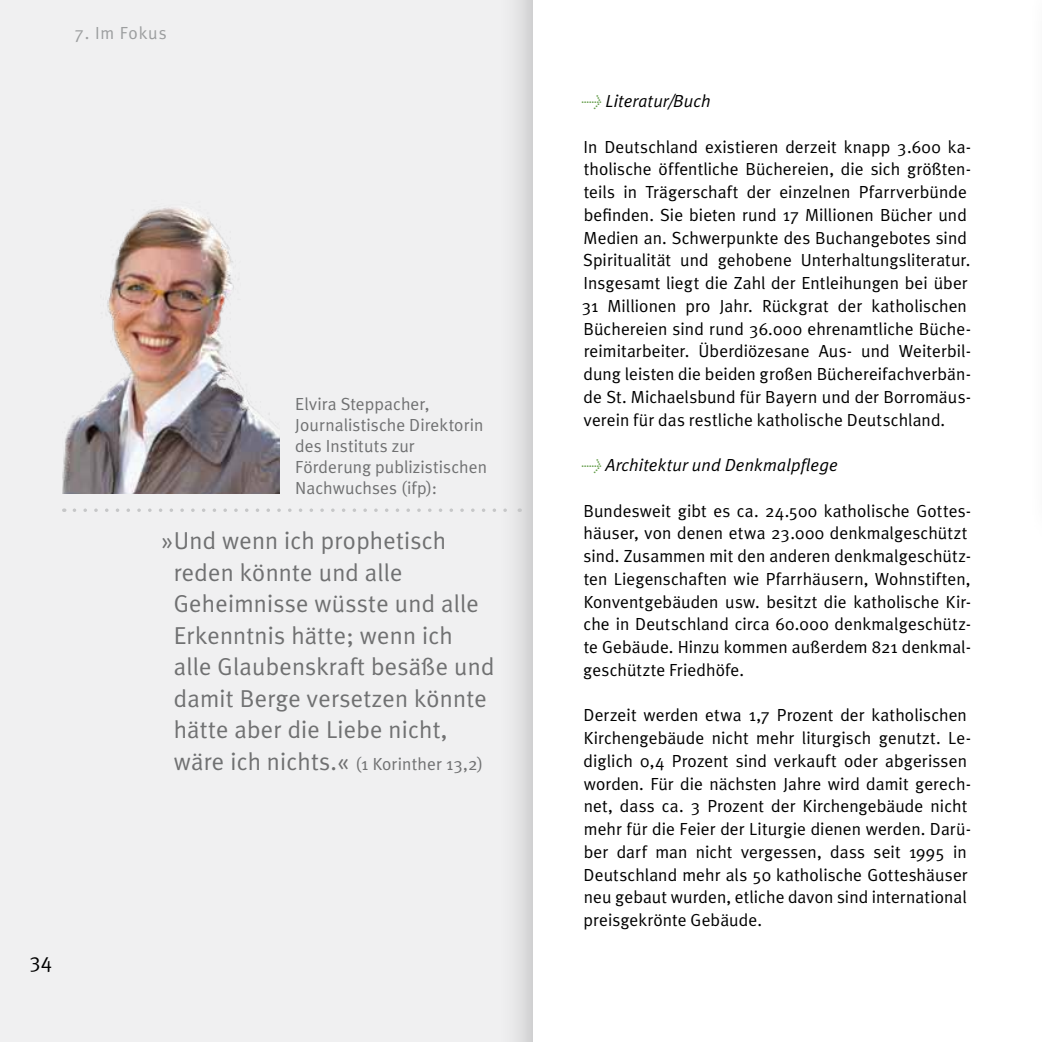
<style>
.page{position:relative;width:1042px;height:1042px;background:#f0f0f1}
.page>*{position:absolute;margin:0;border:0;box-sizing:border-box;transform-origin:0 0}
.t1{font:24.5px/31.5px "Meta Plus Normal";letter-spacing:.01em;color:#707172}
.t2{font:21px "Meta Plus Normal";color:#000}
.t3{font:17.5px/22.8px "Meta Plus Normal";letter-spacing:.005em;color:#000}
.t4{font:17.5px/21px "Meta Plus Normal";letter-spacing:.005em;color:#707172}
.t5{font:italic 17.5px "Meta Plus Normal";letter-spacing:.01em;color:#000}
.t6{font:17.5px "Meta Plus Normal";letter-spacing:.05em;color:#9c9e9f}
.s1{font-size:24.5px}
.s2{color:#649d4a}
</style>
<div class="page">
<div style="left:494px;top:0;width:548px;height:1042px;background:#000;opacity:.15"></div>
<div style="left:533px;top:0;width:509px;height:1042px;background:#fff"></div>
<img style="left:62px;top:208px;width:218px;height:285px">
<svg style="left:74px;top:508px;width:446px;height:4px"></svg>
<p class="t6" style="left:74px;top:22px;width:94px">7. Im Fokus</p>
<p class="t2" style="left:30px;top:948px;width:24px">34</p>
<p class="t4" style="left:295px;top:393px;width:193px">Elvira Steppacher,<br>Journalistische Direktorin des Instituts zur<br>Förderung publizistischen<br>Nachwuchses (ifp):</p>
<h1 class="t1" style="left:174px;top:524px;width:322px;text-indent:-12px">»Und wenn ich prophetisch reden könnte und alle<br>Geheimnisse wüsste und alle<br>Erkenntnis hätte; wenn ich alle Glaubenskraft besäße und damit Berge versetzen könnte hätte aber die Liebe nicht,</h1>
<p class="t4" style="left:174px;top:753px;width:311px"><span class="s1">wäre ich nichts.«</span> (1 Korinther 13,2)</p>
<p class="t5" style="left:581px;top:91px;width:131px"><span class="s2">&gt;</span> Literatur/Buch</p>
<p class="t3" style="left:582px;top:135px;width:391px">In Deutschland existieren derzeit knapp 3.600 ka&shy;tholische öffentliche Büchereien, die sich größten&shy;teils in Trägerschaft der einzelnen Pfarrverbünde befinden. Sie bieten rund 17 Millionen Bücher und Medien an. Schwerpunkte des Buchangebotes sind Spiritualität und gehobene Unterhaltungsliteratur.<br>Insgesamt liegt die Zahl der Entleihungen bei über 31 Millionen pro Jahr. Rückgrat der katholischen Büchereien sind rund 36.000 ehrenamtliche Büche&shy;reimitarbeiter. Überdiözesane Aus- und Weiterbil&shy;dung leisten die beiden großen Büchereifachverbän&shy;de St. Michaelsbund für Bayern und der Borromäus&shy;verein für das restliche katholische Deutschland.</p>
<p class="t5" style="left:581px;top:455px;width:258px"><span class="s2">&gt;</span> Architektur und Denkmalpflege</p>
<p class="t3" style="left:583px;top:499px;width:389px">Bundesweit gibt es ca. 24.500 katholische Gottes&shy;häuser, von denen etwa 23.000 denkmalgeschützt sind. Zusammen mit den anderen denkmalgeschütz&shy;ten Liegenschaften wie Pfarrhäusern, Wohnstiften, Konventgebäuden usw. besitzt die katholische Kir&shy;che in Deutschland circa 60.000 denkmalgeschütz&shy;te Gebäude. Hinzu kommen außerdem 821 denkmal&shy;geschützte Friedhöfe.</p>
<p class="t3" style="left:583px;top:704px;width:389px">Derzeit werden etwa 1,7 Prozent der katholischen Kirchengebäude nicht mehr liturgisch genutzt. Le&shy;diglich 0,4 Prozent sind verkauft oder abgerissen worden. Für die nächsten Jahre wird damit gerech&shy;net, dass ca. 3 Prozent der Kirchengebäude nicht mehr für die Feier der Liturgie dienen werden. Darü&shy;ber darf man nicht vergessen, dass seit 1995 in Deutschland mehr als 50 katholische Gotteshäuser neu gebaut wurden, etliche davon sind international preisgekrönte Gebäude.</p>
</div>
